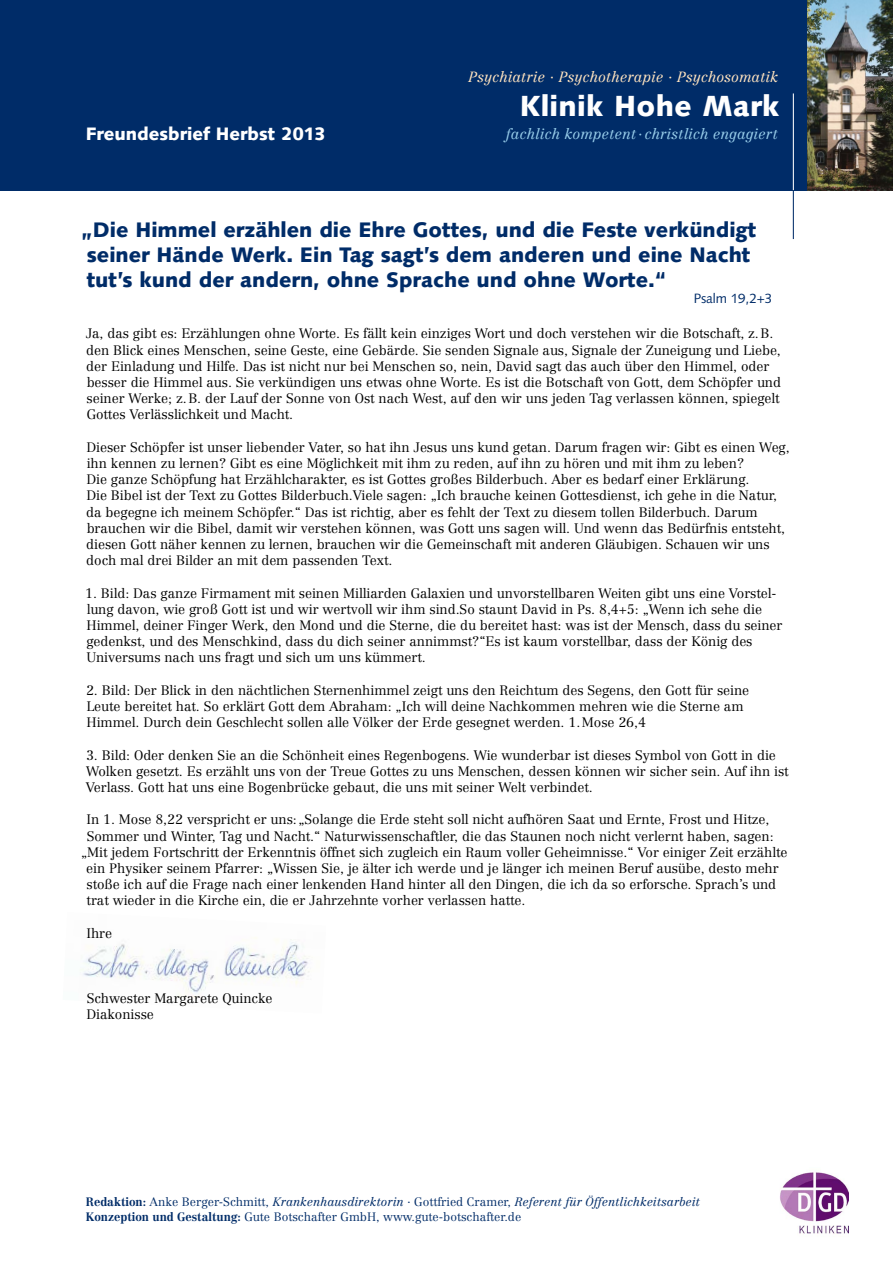
<style>
.page{position:relative;width:893px;height:1263px;background:#fff}
.page>*{position:absolute;margin:0;border:0;box-sizing:border-box;transform-origin:0 0}
.t1{font:900 29.1px "Syntax";letter-spacing:.01em;color:#fff}
.t2{font:900 21px/25.2px "Syntax";color:#002c68}
.t3{font:900 18px "Syntax";color:#fff}
.t4{font:italic 300 14.55px "Centennial";color:#ffe4c0}
.t5{font:italic 300 14.55px "Centennial";letter-spacing:.005em;color:#98cdea}
.t6{font:300 13.5px/16.2px "Centennial";letter-spacing:-.005em;color:#000}
.t7{font:13.5px "Syntax";letter-spacing:-.005em;color:#002c68}
.t8{font:300 12px/15px "Centennial";color:#002c68}
.s1{font-weight:700}
.s2{font-style:italic}
</style>
<div class="page">
<img style="left:83px;top:937px;width:227px;height:61px">
<div style="left:0;top:0;width:893px;height:190px;background:#002c68"></div>
<hr style="left:793px;top:190px;width:1px;height:49px;background:#002c68">
<hr style="left:793px;top:93px;width:1px;height:97px;background:#fff">
<img style="left:780px;top:1172px;width:68px;height:62px">
<img style="left:808px;top:0;width:85px;height:190px">
<p class="t4" style="left:468px;top:69px;width:311px">Psychiatrie · Psychotherapie · Psychosomatik</p>
<h3 class="t3" style="left:86px;top:123px;width:241px">Freundesbrief Herbst 2013</h3>
<h1 class="t1" style="left:520px;top:89px;width:261px">Klinik Hohe Mark</h1>
<p class="t5" style="left:506px;top:125px;width:273px">fachlich kompetent· christlich engagiert</p>
<h2 class="t2" style="left:82px;top:217px;width:676px">„Die Himmel erzählen die Ehre Gottes, und die Feste verkündigt seiner Hände Werk. Ein Tag sagt’s dem anderen und eine Nacht tut’s kund der andern, ohne Sprache und ohne Worte.“</h2>
<p class="t7" style="left:694px;top:291px;width:80px">Psalm 19,2+3</p>
<p class="t6" style="left:86px;top:325px;width:697px">Ja, das gibt es: Erzählungen ohne Worte. Es fällt kein einziges Wort und doch verstehen wir die Botschaft, z.B. den Blick eines Menschen, seine Geste, eine Gebärde. Sie senden Signale aus, Signale der Zuneigung und Liebe, der Einladung und Hilfe. Das ist nicht nur bei Menschen so, nein, David sagt das auch über den Himmel, oder besser die Himmel aus. Sie verkündigen uns etwas ohne Worte. Es ist die Botschaft von Gott, dem Schöpfer und seiner Werke; z.B. der Lauf der Sonne von Ost nach West, auf den wir uns jeden Tag verlassen können, spiegelt Gottes Verlässlichkeit und Macht.</p>
<p class="t6" style="left:86px;top:439px;width:705px">Dieser Schöpfer ist unser liebender Vater, so hat ihn Jesus uns kund getan. Darum fragen wir: Gibt es einen Weg, ihn kennen zu lernen? Gibt es eine Möglichkeit mit ihm zu reden, auf ihn zu hören und mit ihm zu leben?<br>Die ganze Schöpfung hat Erzählcharakter, es ist Gottes großes Bilderbuch. Aber es bedarf einer Erklärung.<br>Die Bibel ist der Text zu Gottes Bilderbuch.Viele sagen: „Ich brauche keinen Gottesdienst, ich gehe in die Natur, da begegne ich meinem Schöpfer.“ Das ist richtig, aber es fehlt der Text zu diesem tollen Bilderbuch. Darum brauchen wir die Bibel, damit wir verstehen können, was Gott uns sagen will. Und wenn das Bedürfnis entsteht, diesen Gott näher kennen zu lernen, brauchen wir die Gemeinschaft mit anderen Gläubigen. Schauen wir uns doch mal drei Bilder an mit dem passenden Text.</p>
<p class="t6" style="left:85px;top:585px;width:699px">1. Bild: Das ganze Firmament mit seinen Milliarden Galaxien und unvorstellbaren Weiten gibt uns eine Vorstel&shy;lung davon, wie groß Gott ist und wir wertvoll wir ihm sind.So staunt David in Ps. 8,4+5: „Wenn ich sehe die Himmel, deiner Finger Werk, den Mond und die Sterne, die du bereitet hast: was ist der Mensch, dass du seiner gedenkst, und des Menschkind, dass du dich seiner annimmst?“Es ist kaum vorstellbar, dass der König des Universums nach uns fragt und sich um uns kümmert.</p>
<p class="t6" style="left:86px;top:682px;width:665px">2. Bild: Der Blick in den nächtlichen Sternenhimmel zeigt uns den Reichtum des Segens, den Gott für seine<br>Leute bereitet hat. So erklärt Gott dem Abraham: „Ich will deine Nachkommen mehren wie die Sterne am<br>Himmel. Durch dein Geschlecht sollen alle Völker der Erde gesegnet werden. 1.Mose 26,4</p>
<p class="t6" style="left:86px;top:747px;width:704px">3. Bild: Oder denken Sie an die Schönheit eines Regenbogens. Wie wunderbar ist dieses Symbol von Gott in die<br>Wolken gesetzt. Es erzählt uns von der Treue Gottes zu uns Menschen, dessen können wir sicher sein. Auf ihn ist<br>Verlass. Gott hat uns eine Bogenbrücke gebaut, die uns mit seiner Welt verbindet.</p>
<p class="t6" style="left:86px;top:811px;width:684px">In 1. Mose 8,22 verspricht er uns:„Solange die Erde steht soll nicht aufhören Saat und Ernte, Frost und Hitze,</p>
<p class="t6" style="left:87px;top:828px;width:688px">Sommer und Winter, Tag und Nacht.“ Naturwissenschaftler, die das Staunen noch nicht verlernt haben, sagen:</p>
<p class="t6" style="left:81px;top:844px;width:708px">„Mit jedem Fortschritt der Erkenntnis öffnet sich zugleich ein Raum voller Geheimnisse.“ Vor einiger Zeit erzählte</p>
<p class="t6" style="left:86px;top:860px;width:694px">ein Physiker seinem Pfarrer: „Wissen Sie, je älter ich werde und je länger ich meinen Beruf ausübe, desto mehr</p>
<p class="t6" style="left:87px;top:876px;width:691px">stoße ich auf die Frage nach einer lenkenden Hand hinter all den Dingen, die ich da so erforsche. Sprach’s und</p>
<p class="t6" style="left:87px;top:892px;width:440px">trat wieder in die Kirche ein, die er Jahrzehnte vorher verlassen hatte.</p>
<p class="t6" style="left:86px;top:925px;width:27px">Ihre</p>
<p class="t6" style="left:86px;top:990px;width:188px">Schwester Margarete Quincke<br>Diakonisse</p>
<p class="t8" style="left:86px;top:1194px;width:616px"><span class="s1">Redaktion:</span> Anke Berger-Schmitt, <span class="s2">Krankenhausdirektorin ·</span> Gottfried Cramer, <span class="s2">Referent für Öffentlichkeitsarbeit<br></span><span class="s1">Konzeption und Gestaltung:</span> Gute Botschafter GmbH, www.gute-botschafter.de</p>
</div>
